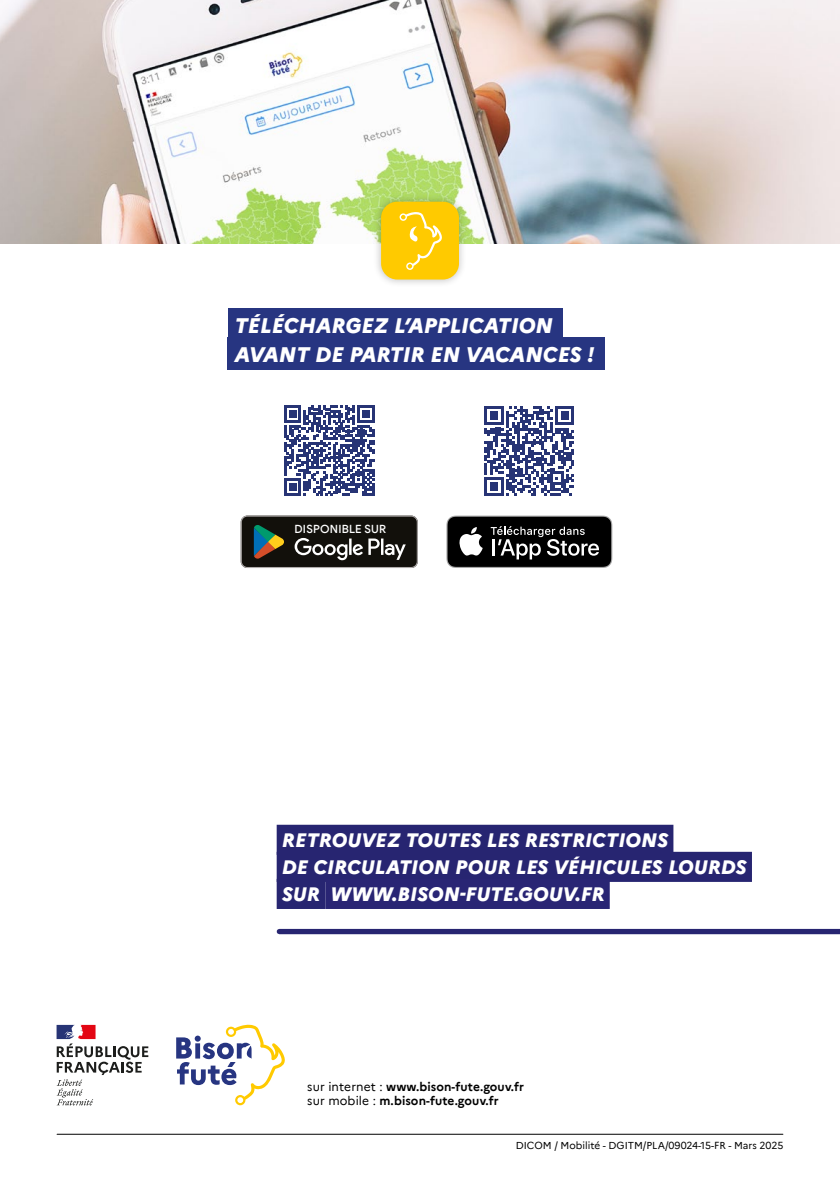
<style>
.page{position:relative;width:840px;height:1191px;background:#fff}
.page>*{position:absolute;margin:0;border:0;box-sizing:border-box;transform-origin:0 0}
.t1{font:italic 800 21.2px/29.4px "Marianne";color:#fff}
.t2{font:italic 800 19.4px/27px "Marianne";color:#fff}
.t3{font:700 12px/14px "Marianne";letter-spacing:.01em;color:#000}
.t4{font:500 11.4px "Google Sans";letter-spacing:.02em;color:#fff}
.t5{font:10px "Marianne";color:#000}
.s1{font-weight:400}
</style>
<div class="page">
<div style="left:279px;top:929px;width:560px;height:5px;background:#272571"></div>
<div style="left:276px;top:824px;width:397px;height:31px;background:#272571"></div>
<div style="left:276px;top:851px;width:475px;height:31px;background:#272571"></div>
<div style="left:276px;top:879px;width:49px;height:30px;background:#272571"></div>
<div style="left:325px;top:879px;width:284px;height:30px;background:#292574"></div>
<hr style="left:57px;top:1133px;width:725px;height:1px;background:#000">
<svg style="left:57px;top:1025px;width:91px;height:80px"></svg>
<svg style="left:176px;top:1024px;width:109px;height:81px"></svg>
<img style="left:0;top:0;width:839px;height:244px">
<div style="left:227px;top:309px;width:335px;height:32px;background:#273581"></div>
<div style="left:227px;top:337px;width:377px;height:32px;background:#273581"></div>
<div style="left:373px;top:194px;width:93px;height:94px;background:#000;opacity:.25"></div>
<div style="left:381px;top:202px;width:77px;height:77px;background:#ffca00;border-radius:16px"></div>
<svg style="left:399px;top:212px;width:42px;height:58px"></svg>
<svg style="left:446px;top:515px;width:166px;height:53px;background:#353535"></svg>
<svg style="left:484px;top:406px;width:90px;height:90px"></svg>
<svg style="left:241px;top:515px;width:176px;height:53px;background:#33332d"></svg>
<svg style="left:284px;top:405px;width:90px;height:91px"></svg>
<p class="t1" style="left:234px;top:309px;width:361px">TÉLÉCHARGEZ L’APPLICATION<br>AVANT DE PARTIR EN VACANCES !</p>
<p class="t4" style="left:294px;top:521px;width:93px">DISPONIBLE SUR</p>
<p class="t2" style="left:282px;top:825px;width:466px">RETROUVEZ TOUTES LES RESTRICTIONS<br>DE CIRCULATION POUR LES VÉHICULES LOURDS<br>SUR WWW.BISON-FUTE.GOUV.FR</p>
<p class="t3" style="left:307px;top:1079px;width:218px"><span class="s1">sur internet :</span> www.bison-fute.gouv.fr <span class="s1">sur mobile :</span> m.bison-fute.gouv.fr</p>
<p class="t5" style="left:515px;top:1137px;width:269px">DICOM / Mobilité - DGITM/PLA/09024-15-FR - Mars 2025</p>
</div>
